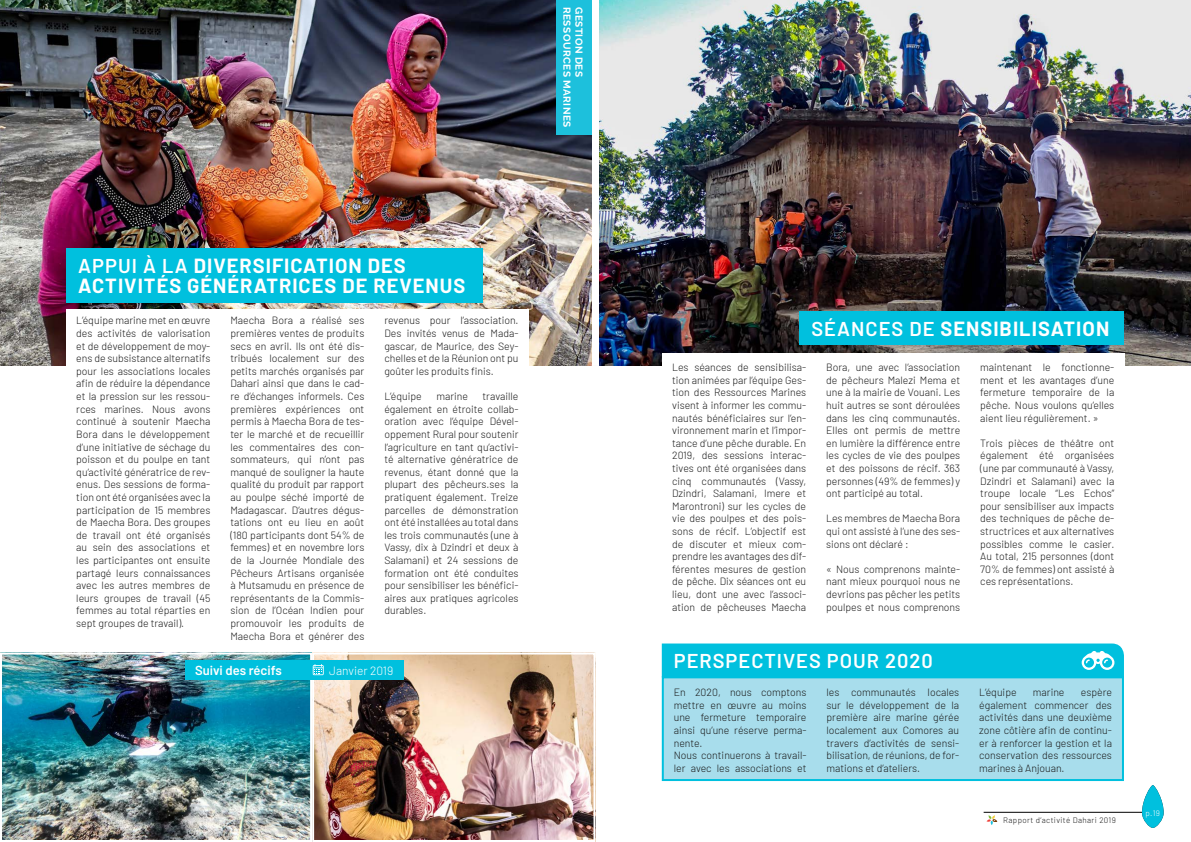
<style>
.page{position:relative;width:1191px;height:842px;background:#fff}
.page>*{position:absolute;margin:0;border:0;box-sizing:border-box;transform-origin:0 0}
.t1{font:700 20px/20px "Barlow";letter-spacing:.05em;color:#fff}
.t2{font:600 20px "Barlow";letter-spacing:.05em;color:#fff}
.t3{font:600 13px "Barlow";color:#fff}
.t4{font:300 12px "Barlow";color:#fff}
.t5{font:300 10.5px/12.6px "Barlow";color:#1a1a1a;text-align:justify}
.t6{font:700 10px "Raleway";letter-spacing:.05em;color:#fff}
.t7{font:300 8px "Barlow";letter-spacing:.05em;color:#1a1a1a}
.t8{font:300 8px "Barlow";color:#fff}
.s1{font-weight:600}
</style>
<div class="page">
<svg style="left:986px;top:815px;width:11px;height:10px"></svg>
<hr style="left:983px;top:812px;width:159px;height:1px;background:#000">
<img style="left:0;top:0;width:1191px;height:366px">
<div style="left:66px;top:248px;width:416px;height:54px;background:#00c0de"></div>
<div style="left:66px;top:309px;width:462px;height:335px;background:#fff"></div>
<div style="left:556px;top:0;width:36px;height:134px;background:#1dc0dc"></div>
<img style="left:3px;top:655px;width:589px;height:184px">
<div style="left:0;top:652px;width:312px;height:190px;border:2px solid #fff"></div>
<div style="left:312px;top:652px;width:283px;height:190px;border:2px solid #fff"></div>
<div style="left:185px;top:660px;width:219px;height:19px;background:#00c0de"></div>
<svg style="left:313px;top:664px;width:11px;height:11px"></svg>
<div style="left:799px;top:311px;width:325px;height:34px;background:#00c0de"></div>
<div style="left:662px;top:353px;width:462px;height:265px;background:#fff"></div>
<div style="left:663px;top:677px;width:460px;height:103px;background:#a8ddec"></div>
<div style="left:662px;top:676px;width:462px;height:105px;border:2px solid #00c0de"></div>
<div style="left:662px;top:643px;width:462px;height:34px;background:#00c0de"></div>
<svg style="left:1141px;top:785px;width:23px;height:43px"></svg>
<div style="left:592px;top:0;width:7px;height:366px;background:#fff"></div>
<p class="t6" style="left:573px;top:7px;width:122px;rotate:90deg">RESSOURCES MARINES</p>
<p class="t6" style="left:585px;top:7px;width:71px;rotate:90deg">GESTION DES</p>
<h1 class="t1" style="left:78px;top:254px;width:388px"><span class="s1">APPUI À LA</span> DIVERSIFICATION DES<br>ACTIVITÉS GÉNÉRATRICES DE REVENUS</h1>
<p class="t5" style="left:76px;top:314px;width:136px">L’équipe marine met en œuvre des activités de valorisation et de développement de moy&shy;ens de subsistance alternatifs pour les associations locales afin de réduire la dépendance et la pression sur les ressou&shy;rces marines. Nous avons continué à soutenir Maecha Bora dans le développement d’une initiative de séchage du poisson et du poulpe en tant qu’activité génératrice de rev&shy;enus. Des sessions de forma&shy;tion ont été organisées avec la participation de 15 membres de Maecha Bora. Des groupes de travail ont été organisés au sein des associations et les participantes ont ensuite partagé leurs connaissances avec les autres membres de leurs groupes de travail (45 femmes au total réparties en sept groupes de travail).</p>
<p class="t5" style="left:230px;top:314px;width:136px">Maecha Bora a réalisé ses premières ventes de produits secs en avril. Ils ont été dis&shy;tribués localement sur des petits marchés organisés par Dahari ainsi que dans le cad&shy;re d’échanges informels. Ces premières expériences ont permis à Maecha Bora de tes&shy;ter le marché et de recueillir les commentaires des con&shy;sommateurs, qui n’ont pas manqué de souligner la haute qualité du produit par rapport au poulpe séché importé de Madagascar. D’autres dégus&shy;tations ont eu lieu en août (180 participants dont 54% de femmes) et en novembre lors de la Journée Mondiale des Pêcheurs Artisans organisée à Mutsamudu en présence de représentants de la Commis&shy;sion de l’Océan Indien pour promouvoir les produits de Maecha Bora et générer des</p>
<p class="t5" style="left:384px;top:314px;width:136px">revenus pour l’association.<br>Des invités venus de Mada&shy;gascar, de Maurice, des Sey&shy;chelles et de la Réunion ont pu goûter les produits finis.</p>
<p class="t5" style="left:384px;top:389px;width:136px;text-indent:98px">travaille également en étroite collab&shy;oration avec l’équipe Dével&shy;oppement Rural pour soutenir l’agriculture en tant qu’activi&shy;té alternative génératrice de revenus, étant donné que la plupart des pêcheurs.ses la pratiquent également. Treize parcelles de démonstration ont été installées au total dans les trois communautés (une à Vassy, dix à Dzindri et deux à Salamani) et 24 sessions de formation ont été conduites pour sensibiliser les bénéfici&shy;aires aux pratiques agricoles durables.</p>
<p class="t5" style="left:384px;top:389px;width:39px">L’équipe</p>
<p class="t5" style="left:436px;top:389px;width:33px">marine</p>
<p class="t3" style="left:195px;top:661px;width:88px">Suivi des récifs</p>
<p class="t4" style="left:329px;top:662px;width:66px">Janvier 2019</p>
<h1 class="t1" style="left:811px;top:317px;width:299px"><span class="s1">SÉANCES DE</span> SENSIBILISATION</h1>
<p class="t5" style="left:672px;top:360px;width:136px">Les séances de sensibilisa&shy;tion animées par l’équipe Ges&shy;tion des Ressources Marines visent à informer les commu&shy;nautés bénéficiaires sur l’en&shy;vironnement marin et l’impor&shy;tance d’une pêche durable. En 2019, des sessions interac&shy;tives ont été organisées dans cinq communautés (Vassy, Dzindri, Salamani, Imere et Marontroni) sur les cycles de vie des poulpes et des pois&shy;sons de récif. L’objectif est de discuter et mieux com&shy;prendre les avantages des dif&shy;férentes mesures de gestion de pêche. Dix séances ont eu lieu, dont une avec l’associ&shy;ation de pêcheuses Maecha</p>
<p class="t5" style="left:826px;top:360px;width:136px">Bora, une avec l’association de pêcheurs Malezi Mema et une à la mairie de Vouani. Les huit autres se sont déroulées dans les cinq communautés.<br>Elles ont permis de mettre en lumière la différence entre les cycles de vie des poulpes et des poissons de récif. 363 personnes (49% de femmes) y ont participé au total.</p>
<p class="t5" style="left:826px;top:511px;width:136px">Les membres de Maecha Bora qui ont assisté à l’une des ses&shy;sions ont déclaré :</p>
<p class="t5" style="left:826px;top:562px;width:136px">« Nous comprenons mainte&shy;nant mieux pourquoi nous ne devrions pas pêcher les petits poulpes et nous comprenons</p>
<h1 class="t2" style="left:674px;top:646px;width:261px">PERSPECTIVES POUR 2020</h1>
<p class="t5" style="left:980px;top:360px;width:136px">maintenant le fonctionne&shy;ment et les avantages d’une fermeture temporaire de la pêche. Nous voulons qu’elles aient lieu régulièrement. »</p>
<p class="t5" style="left:980px;top:436px;width:136px">Trois pièces de théâtre ont également été organisées (une par communauté à Vassy, Dzindri et Salamani) avec la troupe locale “Les Echos” pour sensibiliser aux impacts des techniques de pêche de&shy;structrices et aux alternatives possibles comme le casier.<br>Au total, 215 personnes (dont 70% de femmes) ont assisté à ces représentations.</p>
<p class="t5" style="left:674px;top:685px;width:134px;text-align:left">En 2020, nous comptons mettre en œuvre au moins une fermeture temporaire ainsi qu’une réserve perma&shy;nente.<br>Nous continuerons à travail&shy;ler avec les associations et</p>
<p class="t5" style="left:826px;top:685px;width:134px">les communautés locales sur le développement de la première aire marine gérée localement aux Comores au travers d’activités de sensi&shy;bilisation, de réunions, de for&shy;mations et d’ateliers.</p>
<p class="t5" style="left:979px;top:685px;width:39px">L’équipe</p>
<p class="t5" style="left:1033px;top:685px;width:33px">marine</p>
<p class="t5" style="left:979px;top:685px;width:134px;text-indent:102px">espère également commencer des activités dans une deuxième zone côtière afin de continu&shy;er à renforcer la gestion et la conservation des ressources marines à Anjouan.</p>
<p class="t7" style="left:1003px;top:814px;width:114px">Rapport d’activité Dahari 2019</p>
<p class="t8" style="left:1145px;top:807px;width:16px">p.19</p>
</div>
